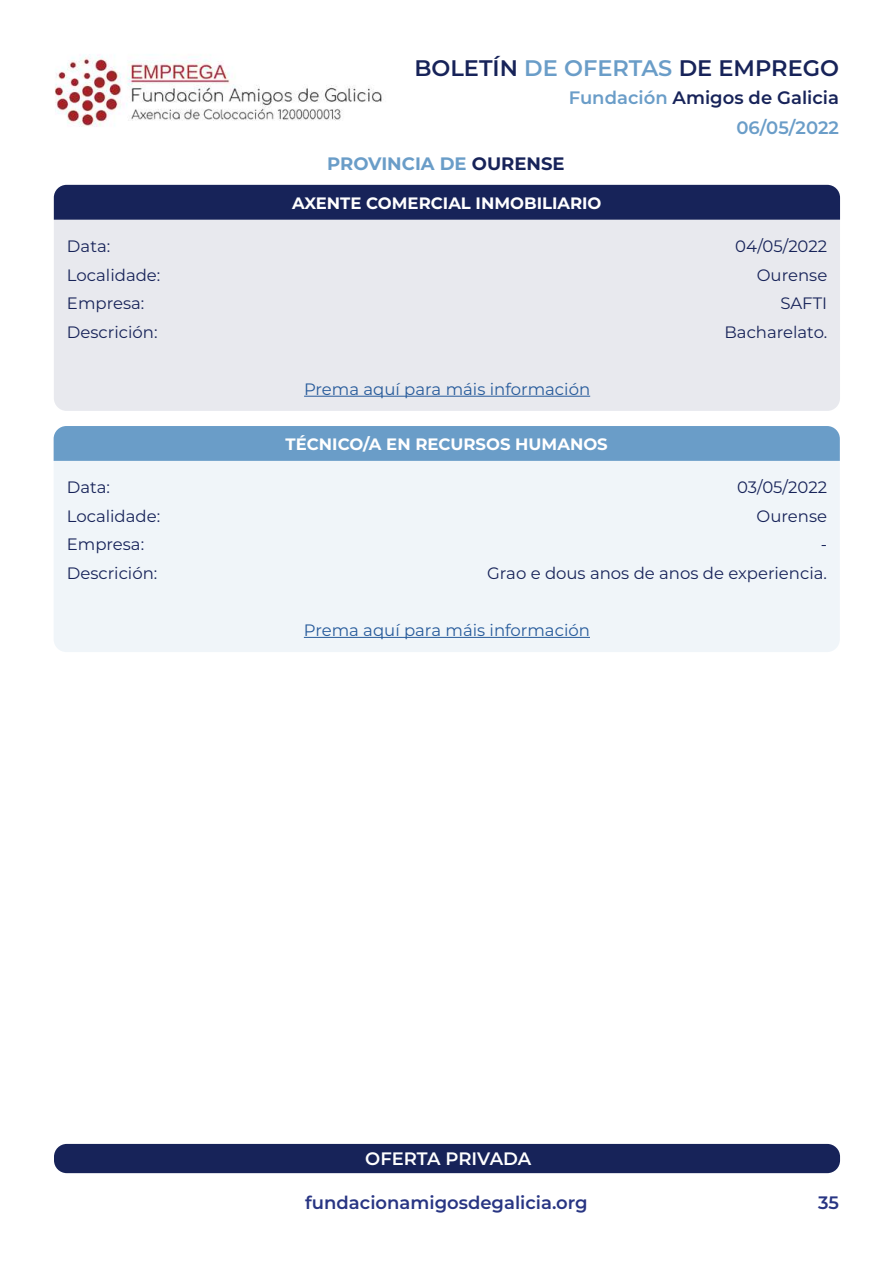
<style>
.page{position:relative;width:893px;height:1263px;background:#fff}
.page>*{position:absolute;margin:0;border:0;box-sizing:border-box;transform-origin:0 0}
.t1{font:600 22.5px "Montserrat";color:#172359}
.t2{font:600 18px/30.3px "Montserrat";color:#6a9dc8;text-align:right}
.t3{font:600 18px "Montserrat";color:#283583}
.t4{font:700 18px "Montserrat";color:#6a9dc8}
.t5{font:600 18px "Montserrat";letter-spacing:-.005em;color:#fff}
.t6{font:16.5px "Montserrat";color:#172359}
.t7{font:16.5px "Montserrat";color:#275b9b}
.t8{font:700 16.5px "Montserrat";color:#fff}
.s1{color:#6a9dc8}
.s2{color:#172359}
</style>
<div class="page">
<img style="left:55px;top:54px;width:327px;height:73px">
<div style="left:54px;top:1144px;width:786px;height:29px;background:#172359;border-radius:13px"></div>
<div style="left:54px;top:220px;width:786px;height:191px;background:#e8e9ee"></div>
<div style="left:54px;top:461px;width:786px;height:191px;background:#f0f5f9"></div>
<div style="left:54px;top:185px;width:786px;height:35px;background:#172359"></div>
<div style="left:54px;top:426px;width:786px;height:35px;background:#6a9dc8"></div>
<hr style="left:304px;top:396px;width:286px;height:1px;background:#275b9b">
<hr style="left:304px;top:637px;width:286px;height:1px;background:#275b9b">
<h1 class="t1" style="left:414px;top:52px;width:426px">BOLETÍN <span class="s1">DE OFERTAS</span> DE EMPREGO</h1>
<p class="t2" style="left:569px;top:81px;width:272px">Fundación <span class="s2">Amigos de Galicia<br></span>06/05/2022</p>
<p class="t4" style="left:327px;top:150px;width:239px">PROVINCIA DE <span class="s2">OURENSE</span></p>
<p class="t8" style="left:292px;top:191px;width:311px">AXENTE COMERCIAL INMOBILIARIO</p>
<p class="t6" style="left:67px;top:235px;width:45px">Data:</p>
<p class="t6" style="left:735px;top:235px;width:94px">04/05/2022</p>
<p class="t6" style="left:67px;top:263px;width:95px">Localidade:</p>
<p class="t6" style="left:757px;top:263px;width:72px">Ourense</p>
<p class="t6" style="left:67px;top:292px;width:79px">Empresa:</p>
<p class="t6" style="left:780px;top:292px;width:48px">SAFTI</p>
<p class="t6" style="left:67px;top:320px;width:92px">Descrición:</p>
<p class="t6" style="left:724px;top:320px;width:104px">Bacharelato.</p>
<p class="t7" style="left:304px;top:377px;width:288px">Prema aquí para máis información</p>
<p class="t8" style="left:286px;top:432px;width:324px">TÉCNICO/A EN RECURSOS HUMANOS</p>
<p class="t6" style="left:67px;top:476px;width:45px">Data:</p>
<p class="t6" style="left:737px;top:476px;width:91px">03/05/2022</p>
<p class="t6" style="left:67px;top:504px;width:95px">Localidade:</p>
<p class="t6" style="left:756px;top:504px;width:72px">Ourense</p>
<p class="t6" style="left:67px;top:533px;width:79px">Empresa:</p>
<p class="t6" style="left:821px;top:533px;width:8px">-</p>
<p class="t6" style="left:67px;top:561px;width:92px">Descrición:</p>
<p class="t6" style="left:487px;top:561px;width:342px">Grao e dous anos de anos de experiencia.</p>
<p class="t7" style="left:304px;top:618px;width:288px">Prema aquí para máis información</p>
<p class="t5" style="left:365px;top:1146px;width:168px">OFERTA PRIVADA</p>
<p class="t3" style="left:305px;top:1190px;width:284px">fundacionamigosdegalicia.org</p>
<p class="t3" style="left:818px;top:1190px;width:22px">35</p>
</div>
